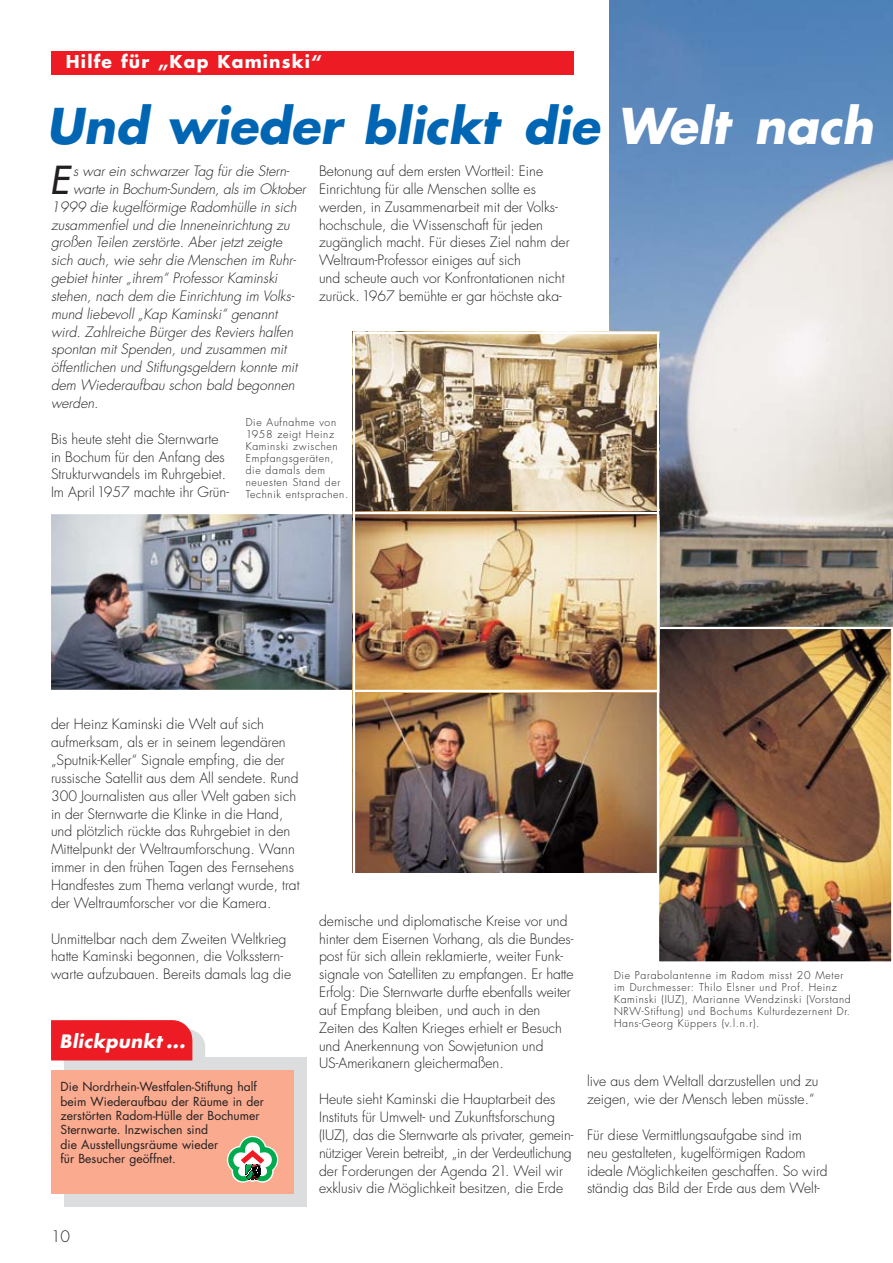
<style>
.page{position:relative;width:893px;height:1263px;background:#fff}
.page>*{position:absolute;margin:0;border:0;box-sizing:border-box;transform-origin:0 0}
.t1{font:italic 700 48px "Futura";color:#0066b3}
.t2{font:italic 37.65px "Futura";color:#231f20}
.t3{font:italic 700 18px "Futura";color:#fff}
.t4{font:700 17.25px "Futura";letter-spacing:.07em;color:#fff}
.t5{font:300 15.45px "Futura";color:#231f20}
.t6{font:300 13.95px/17.9px "Futura";color:#231f20}
.t7{font:italic 300 13.95px "Futura";color:#231f20}
.t8{font:12.15px/14.4px "Futura";color:#231f20}
.t9{font:300 10.5px/12px "Futura";letter-spacing:.06em;color:#231f20}
.s1{color:#fff}
</style>
<div class="page">
<img style="left:609px;top:0;width:283px;height:627px">
<img style="left:356px;top:335px;width:300px;height:177px">
<img style="left:356px;top:692px;width:300px;height:180px">
<img style="left:660px;top:630px;width:229px;height:331px">
<div style="left:657px;top:627px;width:235px;height:337px;border:2px solid #fff"></div>
<img style="left:52px;top:515px;width:300px;height:174px">
<div style="left:49px;top:512px;width:306px;height:180px;border:2px solid #fff"></div>
<img style="left:356px;top:514px;width:300px;height:176px">
<div style="left:64px;top:1057px;width:242px;height:149px;background:#dcddde"></div>
<div style="left:51px;top:1070px;width:242px;height:123px;background:#f9aa8f"></div>
<svg style="left:51px;top:1020px;width:154px;height:41px;background:#ec3239"></svg>
<svg style="left:227px;top:1135px;width:52px;height:48px"></svg>
<hr style="left:353px;top:512px;width:306px;height:2px;background:#fff">
<div style="left:51px;top:51px;width:522px;height:24px;background:#ed1c24"></div>
<div style="left:353px;top:332px;width:306px;height:560px;border:2px solid #fff"></div>
<p class="t4" style="left:66px;top:54px;width:258px">Hilfe für „Kap Kaminski“</p>
<h1 class="t1" style="left:46px;top:105px;width:836px">Und wieder blickt die <span class="s1">Welt nach</span></h1>
<h2 class="t2" style="left:49px;top:161px;width:28px">E</h2>
<p class="t7" style="left:73px;top:164px;width:220px">s war ein schwarzer Tag für die Stern-</p>
<p class="t6" style="left:319px;top:163px;width:252px">Betonung auf dem ersten Wortteil: Eine Einrichtung für alle Menschen sollte es werden, in Zusammenarbeit mit der Volks&shy;hochschule, die Wissenschaft für jeden zugänglich macht. Für dieses Ziel nahm der Weltraum-Professor einiges auf sich<br>und scheute auch vor Konfrontationen nicht zurück. 1967 bemühte er gar höchste aka-</p>
<p class="t7" style="left:73px;top:182px;width:236px">warte in Bochum-Sundern, als im Oktober</p>
<p class="t7" style="left:51px;top:200px;width:249px">1999 die kugelförmige Radomhülle in sich</p>
<p class="t7" style="left:51px;top:218px;width:243px">zusammenfiel und die Inneneinrichtung zu</p>
<p class="t7" style="left:51px;top:236px;width:235px">großen Teilen zerstörte. Aber jetzt zeigte</p>
<p class="t7" style="left:51px;top:254px;width:248px">sich auch, wie sehr die Menschen im Ruhr-</p>
<p class="t7" style="left:51px;top:272px;width:230px">gebiet hinter „ihrem“ Professor Kaminski</p>
<p class="t7" style="left:51px;top:289px;width:247px">stehen, nach dem die Einrichtung im Volks-</p>
<p class="t7" style="left:51px;top:307px;width:230px">mund liebevoll „Kap Kaminski“ genannt</p>
<p class="t7" style="left:51px;top:325px;width:246px">wird. Zahlreiche Bürger des Reviers halfen</p>
<p class="t7" style="left:51px;top:343px;width:239px">spontan mit Spenden, und zusammen mit</p>
<p class="t7" style="left:51px;top:361px;width:250px">öffentlichen und Stiftungsgeldern konnte mit</p>
<p class="t7" style="left:51px;top:379px;width:247px">dem Wiederaufbau schon bald begonnen</p>
<p class="t7" style="left:51px;top:397px;width:51px">werden.</p>
<p class="t6" style="left:51px;top:431px;width:179px">Bis heute steht die Sternwarte in Bochum für den Anfang des<br>Strukturwandels im Ruhrgebiet.<br>Im April 1957 machte ihr Grün-</p>
<p class="t9" style="left:246px;top:417px;width:104px">Die Aufnahme von<br>1958 zeigt Heinz<br>Kaminski zwischen<br>Empfangsgeräten, die damals dem neuesten Stand der<br>Technik entsprachen.</p>
<p class="t6" style="left:51px;top:717px;width:250px">der Heinz Kaminski die Welt auf sich aufmerksam, als er in seinem legendären „Sputnik-Keller“ Signale empfing, die der russische Satellit aus dem All sendete. Rund 300 Journalisten aus aller Welt gaben sich in der Sternwarte die Klinke in die Hand, und plötzlich rückte das Ruhrgebiet in den Mittelpunkt der Weltraumforschung. Wann immer in den frühen Tagen des Fernsehens Handfestes zum Thema verlangt wurde, trat der Weltraumforscher vor die Kamera.</p>
<p class="t6" style="left:51px;top:931px;width:242px">Unmittelbar nach dem Zweiten Weltkrieg hatte Kaminski begonnen, die Volksstern&shy;warte aufzubauen. Bereits damals lag die</p>
<p class="t3" style="left:60px;top:1033px;width:130px">Blickpunkt ...</p>
<p class="t8" style="left:61px;top:1080px;width:205px">Die Nordrhein-Westfalen-Stiftung half beim Wiederaufbau der Räume in der zerstörten Radom-Hülle der Bochumer<br>Sternwarte. Inzwischen sind<br>die Ausstellungsräume wieder<br>für Besucher geöffnet.</p>
<p class="t5" style="left:51px;top:1229px;width:21px">10</p>
<p class="t6" style="left:319px;top:913px;width:256px">demische und diplomatische Kreise vor und hinter dem Eisernen Vorhang, als die Bundes&shy;post für sich allein reklamierte, weiter Funk&shy;signale von Satelliten zu empfangen. Er hatte Erfolg: Die Sternwarte durfte ebenfalls weiter auf Empfang bleiben, und auch in den Zeiten des Kalten Krieges erhielt er Besuch und Anerkennung von Sowjetunion und US-Amerikanern gleichermaßen.</p>
<p class="t6" style="left:319px;top:1091px;width:256px">Heute sieht Kaminski die Hauptarbeit des Instituts für Umwelt- und Zukunftsforschung (IUZ), das die Sternwarte als privater, gemein&shy;nütziger Verein betreibt, „in der Verdeutlichung der Forderungen der Agenda 21. Weil wir exklusiv die Möglichkeit besitzen, die Erde</p>
<p class="t9" style="left:614px;top:970px;width:238px">Die Parabolantenne im Radom misst 20 Meter im Durchmesser: Thilo Elsner und Prof. Heinz Kaminski (IUZ), Marianne Wendzinski (Vorstand NRW-Stiftung) und Bochums Kulturdezernent Dr.<br>Hans-Georg Küppers (v.l.n.r).</p>
<p class="t6" style="left:587px;top:1074px;width:233px">live aus dem Weltall darzustellen und zu zeigen, wie der Mensch leben müsste.“</p>
<p class="t6" style="left:587px;top:1127px;width:242px">Für diese Vermittlungsaufgabe sind im<br>neu gestalteten, kugelförmigen Radom ideale Möglichkeiten geschaffen. So wird ständig das Bild der Erde aus dem Welt-</p>
</div>
